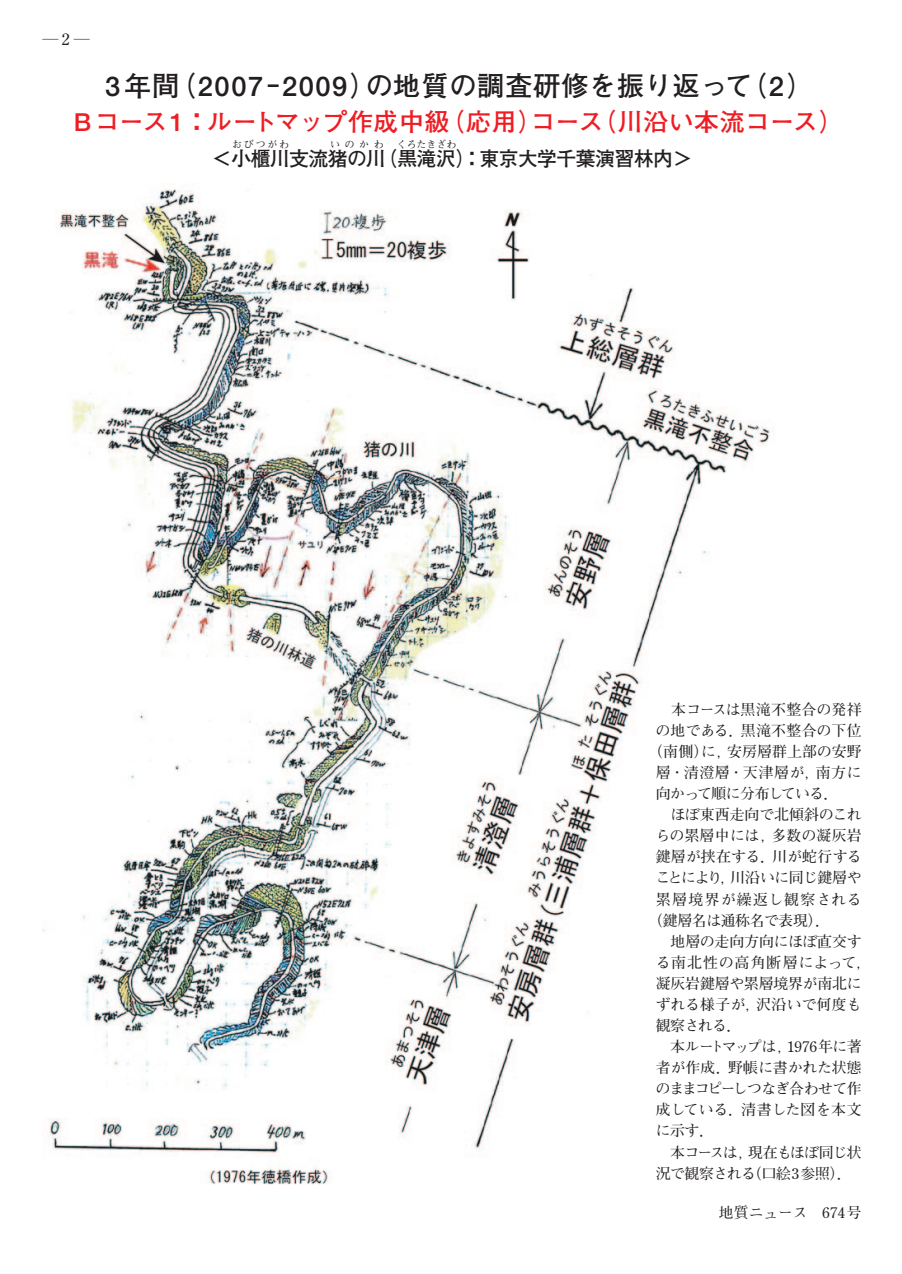
<style>
.page{position:relative;width:902px;height:1274px;background:#fff}
.page>*{position:absolute;margin:0;border:0;box-sizing:border-box;transform-origin:0 0}
.t1{font:700 27.3px "Futo Go B101";letter-spacing:.03em;color:#231f20}
.t2{font:700 24.85px "Futo Go B101";letter-spacing:.01em;color:#ee1d23}
.t3{font:700 19.78px "Futo Go B101";letter-spacing:-.03em;color:#231f20}
.t4{font:700 15.92px "Futo Min A101";color:#231f20}
.t5{font:700 14.88px "Futo Min A101";letter-spacing:-.01em;color:#231f20}
.t6{font:700 14.88px "Futo Min A101";letter-spacing:.01em;color:#231f20}
.t7{font:700 14.88px "Futo Min A101";letter-spacing:-.04em;color:#231f20}
.t8{font:700 14.88px "Futo Min A101";letter-spacing:.02em;color:#231f20}
.t9{font:700 14.88px "Futo Min A101";letter-spacing:.025em;color:#231f20}
.t10{font:700 14.88px "Futo Min A101";letter-spacing:-.03em;color:#231f20}
.t11{font:700 14.88px "Futo Min A101";letter-spacing:-.06em;color:#231f20}
.t12{font:700 14.88px "Futo Min A101";letter-spacing:.05em;color:#231f20}
.t13{font:700 14.88px "Futo Min A101";letter-spacing:.08em;color:#231f20}
.t14{font:700 14.88px "Futo Min A101";letter-spacing:.015em;color:#231f20}
.t15{font:700 14.88px "Futo Min A101";letter-spacing:-.045em;color:#231f20}
.t16{font:700 14.88px "Futo Min A101";letter-spacing:.085em;color:#231f20}
.t17{font:700 9.97px "Futo Min A101";letter-spacing:.18em;color:#231f20}
</style>
<div class="page">
<img style="left:43px;top:188px;width:728px;height:997px">
<p class="t4" style="left:43px;top:33px;width:49px">―2―</p>
<h1 class="t1" style="left:105px;top:76px;width:709px">3年間（2007－2009）の地質の調査研修を振り返って（2）</h1>
<h2 class="t2" style="left:74px;top:113px;width:770px">Bコース1：ルートマップ作成中級（応用）コース（川沿い本流コース）</h2>
<h3 class="t3" style="left:212px;top:151px;width:175px">＜小櫃川支流猪の川</h3>
<p class="t17" style="left:396px;top:141px;width:61px">くろたきざわ</p>
<p class="t17" style="left:232px;top:141px;width:58px">おびつがわ</p>
<p class="t17" style="left:330px;top:141px;width:55px">いのかわ</p>
<h3 class="t3" style="left:378px;top:151px;width:316px">（黒滝沢）：東京大学千葉演習林内＞</h3>
<p class="t9" style="left:670px;top:704px;width:192px">本コースは黒滝不整合の発祥</p>
<p class="t9" style="left:655px;top:725px;width:207px">の地である．黒滝不整合の下位</p>
<p class="t6" style="left:648px;top:746px;width:215px">（南側）に，安房層群上部の安野</p>
<p class="t12" style="left:655px;top:767px;width:207px">層・清澄層・天津層が，南方に</p>
<p class="t7" style="left:655px;top:788px;width:184px">向かって順に分布している．</p>
<p class="t5" style="left:670px;top:809px;width:192px">ほぼ東西走向で北傾斜のこれ</p>
<p class="t8" style="left:655px;top:831px;width:207px">らの累層中には，多数の凝灰岩</p>
<p class="t8" style="left:655px;top:852px;width:207px">鍵層が挟在する．川が蛇行する</p>
<p class="t10" style="left:655px;top:873px;width:207px">ことにより，川沿いに同じ鍵層や</p>
<p class="t16" style="left:655px;top:894px;width:207px">累層境界が繰返し観察される</p>
<p class="t5" style="left:648px;top:915px;width:183px">（鍵層名は通称名で表現）．</p>
<p class="t5" style="left:670px;top:936px;width:193px">地層の走向方向にほぼ直交す</p>
<p class="t13" style="left:655px;top:957px;width:215px">る南北性の高角断層によって，</p>
<p class="t5" style="left:655px;top:978px;width:207px">凝灰岩鍵層や累層境界が南北に</p>
<p class="t6" style="left:655px;top:999px;width:207px">ずれる様子が，沢沿いで何度も</p>
<p class="t5" style="left:655px;top:1020px;width:87px">観察される．</p>
<p class="t7" style="left:670px;top:1041px;width:193px">本ルートマップは，1976年に著</p>
<p class="t14" style="left:655px;top:1062px;width:207px">者が作成．野帳に書かれた状態</p>
<p class="t11" style="left:655px;top:1084px;width:207px">のままコピーしつなぎ合わせて作</p>
<p class="t6" style="left:655px;top:1105px;width:207px">成している．清書した図を本文</p>
<p class="t5" style="left:655px;top:1126px;width:59px">に示す．</p>
<p class="t15" style="left:670px;top:1147px;width:193px">本コースは，現在もほぼ同じ状</p>
<p class="t5" style="left:655px;top:1168px;width:197px">況で観察される（口絵3参照）．</p>
<p class="t5" style="left:718px;top:1207px;width:144px">地質ニュース 674号</p>
</div>
